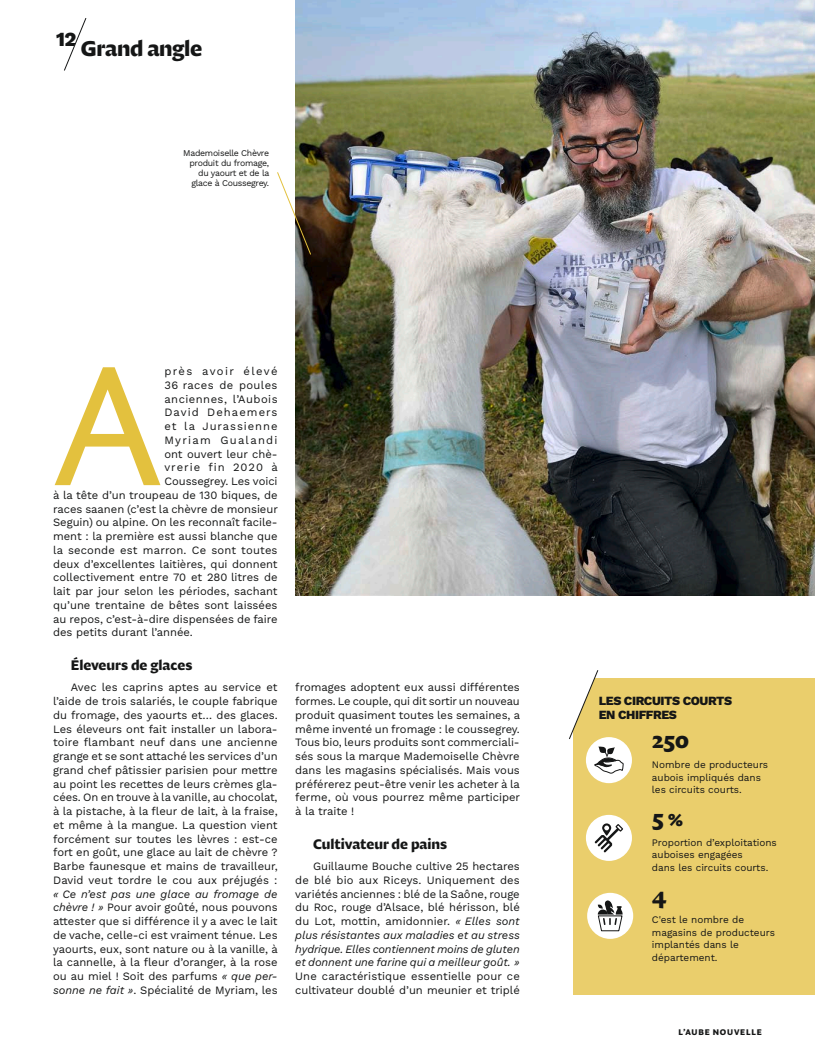
<style>
.page{position:relative;width:815px;height:1063px;background:#fff}
.page>*{position:absolute;margin:0;border:0;box-sizing:border-box;transform-origin:0 0}
.t1{font:300 168.38px "Diurnal Display Std";color:#e3c13e}
.t2{font:22.5px "Diurnal Display Std Bld";color:#151616}
.t3{font:21.25px "Diurnal Display Std Bld";letter-spacing:-.02em;color:#151616}
.t4{font:800 20px "Work Sans";color:#151616}
.t5{font:13.75px "Diurnal Display Std Bld";color:#151616}
.t6{font:800 12.5px/13.8px "Work Sans";letter-spacing:-.035em;color:#151616}
.t7{font:11.25px/13.8px "Work Sans";letter-spacing:-.005em;color:#151616;text-align:justify}
.t8{font:11.25px "Work Sans";letter-spacing:.015em;color:#151616}
.t9{font:11.25px "Work Sans";letter-spacing:.04em;color:#151616}
.t10{font:11.25px "Work Sans";letter-spacing:.035em;color:#151616}
.t11{font:11.25px "Work Sans";letter-spacing:.085em;color:#151616}
.t12{font:11.25px "Work Sans";letter-spacing:.12em;color:#151616}
.t13{font:11.25px "Work Sans";letter-spacing:.095em;color:#151616}
.t14{font:11.25px "Work Sans";letter-spacing:.115em;color:#151616}
.t15{font:11.25px "Work Sans";letter-spacing:.09em;color:#151616}
.t16{font:10px/12.5px "Work Sans";letter-spacing:-.005em;color:#151616}
.t17{font:8.75px/10px "Work Sans";letter-spacing:-.035em;color:#151616;text-align:right}
.t18{font:8.12px "Diurnal Display Std Bld";letter-spacing:.095em;color:#151616}
.s1{font-style:italic}
</style>
<div class="page">
<img style="left:295px;top:0;width:520px;height:596px">
<svg style="left:277px;top:172px;width:34px;height:83px"></svg>
<div style="left:574px;top:678px;width:241px;height:317px;background:#eace6c"></div>
<svg style="left:569px;top:670px;width:30px;height:70px"></svg>
<svg style="left:64px;top:18px;width:22px;height:53px"></svg>
<div style="left:586px;top:815px;width:46px;height:46px;background:#fff;border-radius:50%"></div>
<svg style="left:595px;top:823px;width:28px;height:29px"></svg>
<div style="left:586px;top:737px;width:46px;height:46px;background:#fff;border-radius:50%"></div>
<svg style="left:594px;top:746px;width:30px;height:28px"></svg>
<div style="left:587px;top:893px;width:46px;height:46px;background:#fff;border-radius:50%"></div>
<svg style="left:597px;top:900px;width:26px;height:32px"></svg>
<h3 class="t4" style="left:56px;top:24px;width:22px">12</h3>
<h3 class="t3" style="left:81px;top:34px;width:123px">Grand angle</h3>
<p class="t17" style="left:183px;top:148px;width:88px">Mademoiselle Chèvre produit du fromage, du yaourt et de la glace à Coussegrey.</p>
<h1 class="t1" style="left:54px;top:315px;width:110px">A</h1>
<p class="t12" style="left:164px;top:363px;width:115px">près avoir élevé</p>
<p class="t10" style="left:164px;top:377px;width:115px">36 races de poules</p>
<p class="t9" style="left:164px;top:390px;width:115px">anciennes, l’Aubois</p>
<p class="t13" style="left:164px;top:404px;width:115px">David Dehaemers</p>
<p class="t11" style="left:164px;top:418px;width:115px">et la Jurassienne</p>
<p class="t14" style="left:164px;top:432px;width:115px">Myriam Gualandi</p>
<p class="t7" style="left:164px;top:446px;width:115px">ont ouvert leur chè‑</p>
<p class="t15" style="left:164px;top:459px;width:115px">vrerie fin 2020 à</p>
<p class="t7" style="left:164px;top:474px;width:115px">Coussegrey. Les voici</p>
<p class="t7" style="left:53px;top:488px;width:226px">à la tête d’un troupeau de 130 biques, de</p>
<p class="t7" style="left:53px;top:501px;width:226px">races saanen (c’est la chèvre de monsieur</p>
<p class="t7" style="left:53px;top:515px;width:226px">Seguin) ou alpine. On les reconnaît facile‑</p>
<p class="t7" style="left:53px;top:529px;width:226px">ment : la première est aussi blanche que</p>
<p class="t8" style="left:53px;top:541px;width:226px">la seconde est marron. Ce sont toutes</p>
<p class="t7" style="left:53px;top:556px;width:226px">deux d’excellentes laitières, qui donnent</p>
<p class="t7" style="left:53px;top:570px;width:226px">collectivement entre 70 et 280 litres de</p>
<p class="t7" style="left:53px;top:584px;width:226px">lait par jour selon les périodes, sachant</p>
<p class="t7" style="left:53px;top:598px;width:226px">qu’une trentaine de bêtes sont laissées</p>
<p class="t7" style="left:53px;top:611px;width:226px">au repos, c’est-à- dire dispensées de faire</p>
<p class="t7" style="left:53px;top:625px;width:141px">des petits durant l’année.</p>
<p class="t5" style="left:71px;top:656px;width:123px">Éleveurs de glaces</p>
<p class="t7" style="left:53px;top:680px;width:226px;text-indent:18px">Avec les caprins aptes au service et l’aide de trois salariés, le couple fabrique du fromage, des yaourts et… des glaces.<br>Les éleveurs ont fait installer un labora‑ toire flambant neuf dans une ancienne grange et se sont attaché les services d’un grand chef pâtissier parisien pour mettre au point les recettes de leurs crèmes gla‑ cées. On en trouve à la vanille, au chocolat, à la pistache, à la fleur de lait, à la fraise, et même à la mangue. La question vient forcément sur toutes les lèvres : est- ce fort en goût, une glace au lait de chèvre ?<br>Barbe faunesque et mains de travailleur, David veut tordre le cou aux préjugés :</p>
<p class="t7" style="left:53px;top:886px;width:226px"><span class="s1">« Ce n’est pas une glace au fromage de chèvre ! »</span> Pour avoir goûté, nous pouvons attester que si différence il y a avec le lait de vache, celle- ci est vraiment ténue. Les yaourts, eux, sont nature ou à la vanille, à la cannelle, à la fleur d’oranger, à la rose ou au miel ! Soit des parfums <span class="s1">« que per&shy;sonne ne fait »</span>. Spécialité de Myriam, les</p>
<p class="t7" style="left:295px;top:680px;width:226px">fromages adoptent eux aussi différentes formes. Le couple, qui dit sortir un nouveau produit quasiment toutes les semaines, a même inventé un fromage : le coussegrey.<br>Tous bio, leurs produits sont commerciali‑ sés sous la marque Mademoiselle Chèvre dans les magasins spécialisés. Mais vous préférerez peut- être venir les acheter à la ferme, où vous pourrez même participer à la traite !</p>
<p class="t5" style="left:313px;top:835px;width:136px">Cultivateur de pains</p>
<p class="t7" style="left:295px;top:859px;width:226px;text-indent:18px">Guillaume Bouche cultive 25 hectares de blé bio aux Riceys. Uniquement des variétés anciennes : blé de la Saône, rouge du Roc, rouge d’Alsace, blé hérisson, blé du Lot, mottin, amidonnier. <span class="s1">« Elles sont plus résistantes aux maladies et au stress hydrique. Elles contiennent moins de gluten et donnent une farine qui a meilleur goût. »</span></p>
<p class="t7" style="left:295px;top:969px;width:226px">Une caractéristique essentielle pour ce cultivateur doublé d’un meunier et triplé</p>
<p class="t6" style="left:599px;top:694px;width:135px">LES CIRCUITS COURTS<br>EN CHIFFRES</p>
<h2 class="t2" style="left:652px;top:725px;width:39px">250</h2>
<p class="t16" style="left:652px;top:758px;width:118px">Nombre de producteurs aubois impliqués dans les circuits courts.</p>
<h2 class="t2" style="left:652px;top:803px;width:33px">5%</h2>
<p class="t16" style="left:652px;top:836px;width:126px">Proportion d’exploitations auboises engagées<br>dans les circuits courts.</p>
<h2 class="t2" style="left:652px;top:880px;width:16px">4</h2>
<p class="t16" style="left:652px;top:913px;width:125px">C'est le nombre de magasins de producteurs implantés dans le département.</p>
<p class="t18" style="left:679px;top:1026px;width:85px">L’AUBE NOUVELLE</p>
</div>
